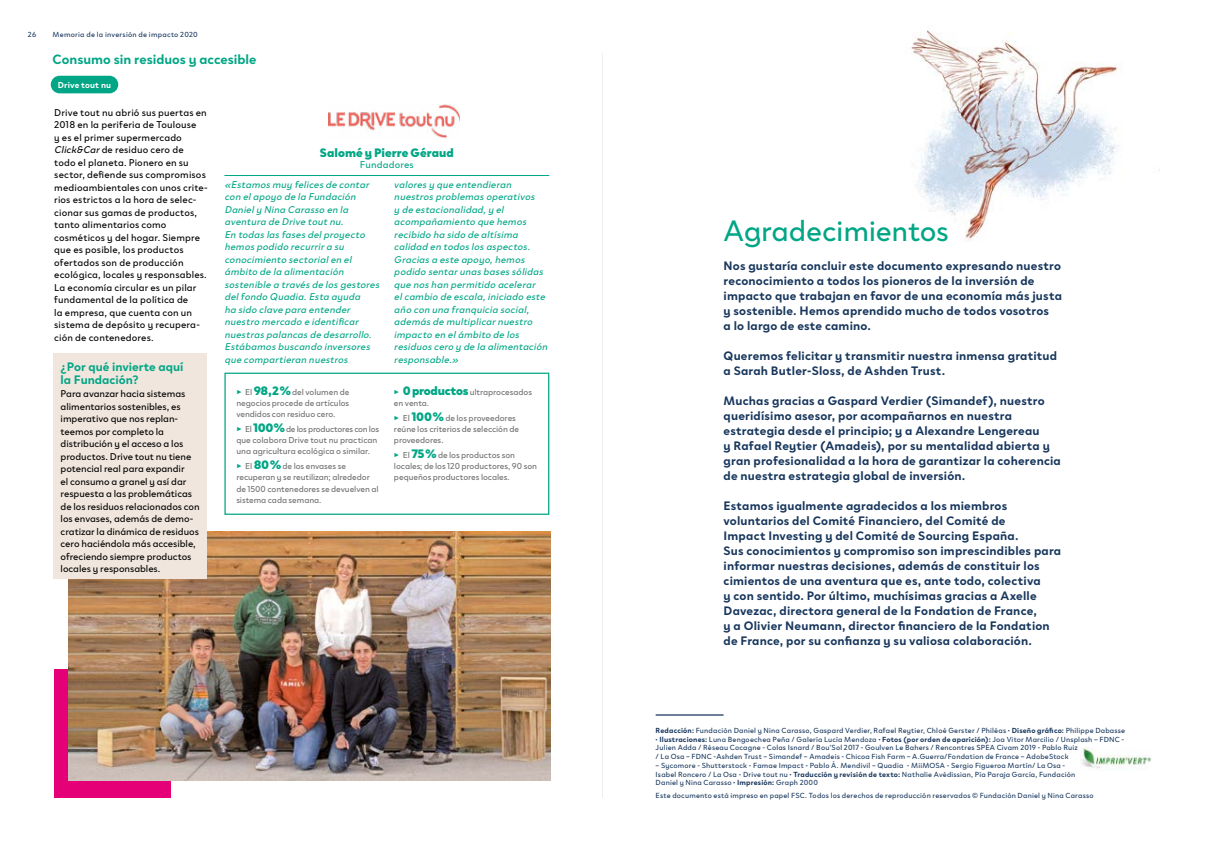
<style>
.page{position:relative;width:1205px;height:851px;background:#fff}
.page>*{position:absolute;margin:0;border:0;box-sizing:border-box;transform-origin:0 0}
.t1{font:30px "Clother";letter-spacing:-.01em;color:#00a685}
.t2{font:700 13.75px "Clother";color:#00a685}
.t3{font:700 12.5px/15px "Clother";letter-spacing:.015em;color:#17365c}
.t4{font:700 12.5px/13.8px "Clother";color:#00a685}
.t5{font:900 12.5px "Clother";letter-spacing:.005em;color:#00a685}
.t6{font:10px/12.5px "Clother";letter-spacing:.01em;color:#000}
.t7{font:italic 10px/12.5px "Clother";color:#00a685}
.t8{font:10px "Clother";letter-spacing:.015em;color:#00a685}
.t9{font:8.75px/11.2px "Clother";letter-spacing:-.01em;color:#706f6f}
.t10{font:700 8.75px "Clother";letter-spacing:.015em;color:#fff}
.t11{font:7.5px/8.8px "Clother";letter-spacing:.025em;color:#17365c}
.s1{font-style:italic}
.s2{color:#00a685}
.s3{font-weight:900;font-size:12.5px;color:#00a685}
.s4{font-weight:700}
</style>
<div class="page">
<div style="left:54px;top:669px;width:117px;height:128px;background:#e60078"></div>
<img style="left:68px;top:531px;width:482px;height:249px">
<div style="left:224px;top:372px;width:325px;height:142px;border:1px solid #00a685"></div>
<div style="left:54px;top:353px;width:153px;height:226px;background:#f0e6dd"></div>
<hr style="left:224px;top:175px;width:325px;height:1px;background:#00a685">
<img style="left:328px;top:104px;width:131px;height:34px">
<div style="left:51px;top:76px;width:67px;height:17px;background:#00a685;border-radius:9px"></div>
<hr style="left:602px;top:53px;width:1px;height:744px;background:#f4eeea">
<img style="left:911px;top:30px;width:249px;height:211px">
<hr style="left:656px;top:714px;width:67px;height:1px;background:#17365c">
<img style="left:1081px;top:747px;width:71px;height:23px">
<p class="t11" style="left:28px;top:30px;width:10px">26</p>
<p class="t11" style="left:53px;top:30px;width:147px">Memoria de la inversión de impacto 2020</p>
<p class="t2" style="left:53px;top:51px;width:205px">Consumo sin residuos y accesible</p>
<p class="t10" style="left:58px;top:80px;width:55px">Drive tout nu</p>
<p class="t6" style="left:54px;top:106px;width:155px">Drive tout nu abrió sus puertas en<br>2018 en la periferia de Toulouse<br>y es el primer supermercado<br><span class="s1">Click&amp;Car</span>de residuo cero de<br>todo el planeta. Pionero en su sector, defiende sus compromisos medioambientales con unos crite&shy;rios estrictos a la hora de selec&shy;cionar sus gamas de productos, tanto alimentarios como cosméticos y del hogar. Siempre que es posible, los productos ofertados son de producción ecológica, locales y responsables.<br>La economía circular es un pilar fundamental de la política de<br>la empresa, que cuenta con un sistema de depósito y recupera&shy;ción de contenedores.</p>
<p class="t4" style="left:61px;top:359px;width:124px">¿Por qué invierte aquí la Fundación?</p>
<p class="t6" style="left:61px;top:387px;width:140px">Para avanzar hacia sistemas alimentarios sostenibles, es imperativo que nos replan&shy;teemos por completo la distribución y el acceso a los productos. Drive tout nu tiene potencial real para expandir<br>el consumo a granel y así dar respuesta a las problemáticas de los residuos relacionados con los envases, además de demo&shy;cratizar la dinámica de residuos cero haciéndola más accesible, ofreciendo siempre productos locales y responsables.</p>
<p class="t5" style="left:320px;top:145px;width:136px">Salomé y Pierre Géraud</p>
<p class="t8" style="left:360px;top:157px;width:55px">Fundadores</p>
<p class="t7" style="left:224px;top:178px;width:159px">«Estamosmuyfelicesdecontar conelapoyodelaFundación<br>DanielyNinaCarassoenla aventuradeDrivetoutnu.<br>Entodaslasfasesdelproyecto hemospodidorecurrirasu conocimientosectorialenel ámbitodelaalimentación sostenibleatravésdelosgestores delfondoQuadia.Estaayuda hasidoclaveparaentender nuestromercadoeidentificar nuestraspalancasdedesarrollo.<br>Estábamosbuscandoinversores quecompartierannuestros</p>
<p class="t7" style="left:394px;top:178px;width:158px">valoresyqueentendieran nuestrosproblemasoperativos ydeestacionalidad,yel acompañamientoquehemos recibidohasidodealtísima calidadentodoslosaspectos.<br>Graciasaesteapoyo,hemos podidosentarunasbasessólidas quenoshanpermitidoacelerar elcambiodeescala,iniciadoeste añoconunafranquiciasocial, ademásdemultiplicarnuestro impactoenelámbitodelos residuosceroydelaalimentación responsable.»</p>
<p class="t9" style="left:236px;top:386px;width:115px;text-align:justify"><span class="s2">✓</span> El <span class="s3">98,2%</span> del volumen de negocios procede de artículos vendidos con residuo cero.</p>
<p class="t9" style="left:236px;top:423px;width:144px"><span class="s2">✓</span> El <span class="s3">100%</span> de los productores con los que colabora Drive tout nu practican una agricultura ecológica o similar.</p>
<p class="t9" style="left:236px;top:460px;width:144px"><span class="s2">✓</span> El <span class="s3">80%</span> de los envases se recuperan y se reutilizan; alrededor de 1500 contenedores se devuelven al sistema cada semana.</p>
<p class="t9" style="left:394px;top:386px;width:140px"><span class="s2">✓</span> <span class="s3">0 productos</span> ultraprocesados en venta.</p>
<p class="t9" style="left:394px;top:412px;width:127px"><span class="s2">✓</span> El <span class="s3">100%</span> de los proveedores reúne los criterios de selección de proveedores.</p>
<p class="t9" style="left:394px;top:449px;width:145px"><span class="s2">✓</span> El <span class="s3">75%</span> de los productos son locales; de los 120 productores, 90 son pequeños productores locales.</p>
<h1 class="t1" style="left:723px;top:206px;width:227px">Agradecimientos</h1>
<p class="t3" style="left:723px;top:258px;width:340px">Nos gustaría concluir este documento expresando nuestro reconocimiento a todos los pioneros de la inversión de impacto que trabajan en favor de una economía más justa y sostenible. Hemos aprendido mucho de todos vosotros<br>a lo largo de este camino.</p>
<p class="t3" style="left:723px;top:348px;width:335px">Queremos felicitar y transmitir nuestra inmensa gratitud a Sarah Butler-Sloss, de Ashden Trust.</p>
<p class="t3" style="left:723px;top:393px;width:339px">Muchas gracias a Gaspard Verdier (Simandef), nuestro queridísimo asesor, por acompañarnos en nuestra estrategia desde el principio; y a Alexandre Lengereau<br>y Rafael Reytier (Amadeis), por su mentalidad abierta y gran profesionalidad a la hora de garantizar la coherencia de nuestra estrategia global de inversión.</p>
<p class="t3" style="left:723px;top:498px;width:339px">Estamos igualmente agradecidos a los miembros voluntarios del Comité Financiero, del Comité de<br>Impact Investing y del Comité de Sourcing España.<br>Sus conocimientos y compromiso son imprescindibles para informar nuestras decisiones, además de constituir los cimientos de una aventura que es, ante todo, colectiva<br>y con sentido. Por último, muchísimas gracias a Axelle Davezac, directora general de la Fondation de France,<br>y a Olivier Neumann, director financiero de la Fondation de France, por su confianza y su valiosa colaboración.</p>
<p class="t11" style="left:656px;top:725px;width:471px"><span class="s4">Redacción:</span> Fundación Daniel y Nina Carasso, Gaspard Verdier, Rafael Reytier, Chloé Gerster / Philéas • <span class="s4">Diseño gráfico:</span> Philippe Dabasse</p>
<p class="t11" style="left:656px;top:734px;width:470px">• <span class="s4">Ilustraciones:</span> Luna Bengoechea Peña / Galería Lucía Mendoza • <span class="s4">Fotos (por orden de aparición):</span> Joa Vitor Marcilio / Unsplash – FDNC -<br>Julien Adda / Réseau Cocagne - Colas Isnard / Bou’Sol 2017 - Goulven Le Bahers / Rencontres SPEA Civam 2019 - Pablo Ruiz<br>/ La Osa – FDNC -Ashden Trust – Simandef – Amadeis - Chicoa Fish Farm – A.Guerra/Fondation de France – AdobeStock</p>
<p class="t11" style="left:656px;top:760px;width:421px">– Sycomore - Shutterstock - Famae Impact - Pablo Á. Mendivil – Quadia - MiiMOSA - Sergio Figueroa Martín/ La Osa -<br>Isabel Roncero / La Osa - Drive tout nu • <span class="s4">Traducción y revisión de texto:</span> Nathalie Avédissian, Pía Paraja García, Fundación<br>Daniel y Nina Carasso • <span class="s4">Impresión:</span> Graph 2000</p>
<p class="t11" style="left:656px;top:790px;width:439px">Este documento está impreso en papel FSC. Todos los derechos de reproducción reservados © Fundación Daniel y Nina Carasso</p>
</div>
